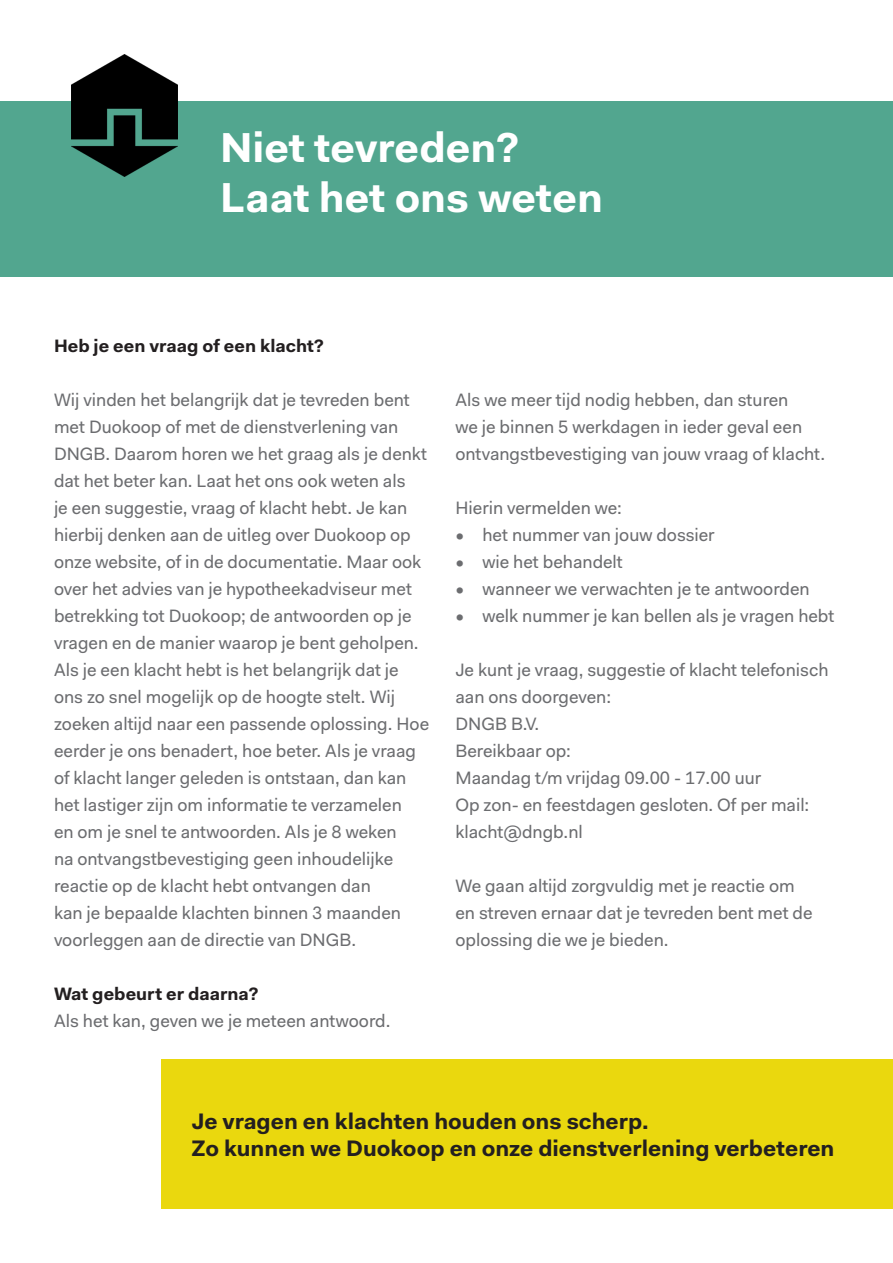
<style>
.page{position:relative;width:893px;height:1263px;background:#fff}
.page>*{position:absolute;margin:0;border:0;box-sizing:border-box;transform-origin:0 0}
.t1{font:700 42px "Fakt Pro";color:#fff}
.t2{font:700 22.5px "Fakt Pro";color:#231f20}
.t3{font:18px/27px "Fakt Pro";color:#6c6d70}
.t4{font:700 18px "Fakt Pro";color:#231f20}
</style>
<div class="page">
<div style="left:162px;top:1059px;width:731px;height:150px;background:#ead80e"></div>
<div style="left:0;top:101px;width:893px;height:175px;background:#52a68f"></div>
<img style="left:71px;top:54px;width:106px;height:123px">
<p class="t1" style="left:220px;top:119px;width:300px">Niet tevreden?</p>
<p class="t1" style="left:220px;top:170px;width:384px">Laat het ons weten</p>
<p class="t4" style="left:54px;top:333px;width:271px">Heb je een vraag of een klacht?</p>
<p class="t3" style="left:54px;top:386px;width:374px">Wij vinden het belangrijk dat je tevreden bent met Duokoop of met de dienstverlening van DNGB. Daarom horen we het graag als je denkt dat het beter kan. Laat het ons ook weten als<br>je een suggestie, vraag of klacht hebt. Je kan hierbij denken aan de uitleg over Duokoop op onze website, of in de documentatie. Maar ook over het advies van je hypotheekadviseur met betrekking tot Duokoop; de antwoorden op je vragen en de manier waarop je bent geholpen.</p>
<p class="t3" style="left:54px;top:656px;width:377px">Als je een klacht hebt is het belangrijk dat je ons zo snel mogelijk op de hoogte stelt. Wij zoeken altijd naar een passende oplossing. Hoe eerder je ons benadert, hoe beter. Als je vraag of klacht langer geleden is ontstaan, dan kan het lastiger zijn om informatie te verzamelen<br>en om je snel te antwoorden. Als je 8 weken<br>na ontvangstbevestiging geen inhoudelijke reactie op de klacht hebt ontvangen dan<br>kan je bepaalde klachten binnen 3 maanden voorleggen aan de directie van DNGB.</p>
<p class="t4" style="left:54px;top:981px;width:206px">Wat gebeurt er daarna?</p>
<p class="t3" style="left:54px;top:1007px;width:338px">Als het kan, geven we je meteen antwoord.</p>
<p class="t3" style="left:455px;top:386px;width:371px">Als we meer tijd nodig hebben, dan sturen<br>we je binnen 5 werkdagen in ieder geval een ontvangstbevestiging van jouw vraag of klacht.</p>
<p class="t3" style="left:455px;top:494px;width:168px">Hierin vermelden we:</p>
<p class="t3" style="left:455px;top:521px;width:261px">• het nummer van jouw dossier</p>
<p class="t3" style="left:455px;top:548px;width:169px">• wie het behandelt</p>
<p class="t3" style="left:455px;top:575px;width:356px">• wanneer we verwachten je te antwoorden</p>
<p class="t3" style="left:455px;top:602px;width:380px">• welk nummer je kan bellen als je vragen hebt</p>
<p class="t3" style="left:455px;top:656px;width:374px">Je kunt je vraag, suggestie of klacht telefonisch aan ons doorgeven:</p>
<p class="t3" style="left:455px;top:710px;width:85px">DNGB B.V.</p>
<p class="t3" style="left:455px;top:737px;width:117px">Bereikbaar op:</p>
<p class="t3" style="left:455px;top:764px;width:307px">Maandag t/m vrijdag 09.00 - 17.00 uur</p>
<p class="t3" style="left:455px;top:791px;width:355px">Op zon- en feestdagen gesloten. Of per mail: klacht@dngb.nl</p>
<p class="t3" style="left:455px;top:872px;width:359px">We gaan altijd zorgvuldig met je reactie om en streven ernaar dat je tevreden bent met de oplossing die we je bieden.</p>
<p class="t2" style="left:191px;top:1106px;width:459px">Je vragen en klachten houden ons scherp.</p>
<p class="t2" style="left:191px;top:1133px;width:644px">Zo kunnen we Duokoop en onze dienstverlening verbeteren</p>
</div>
